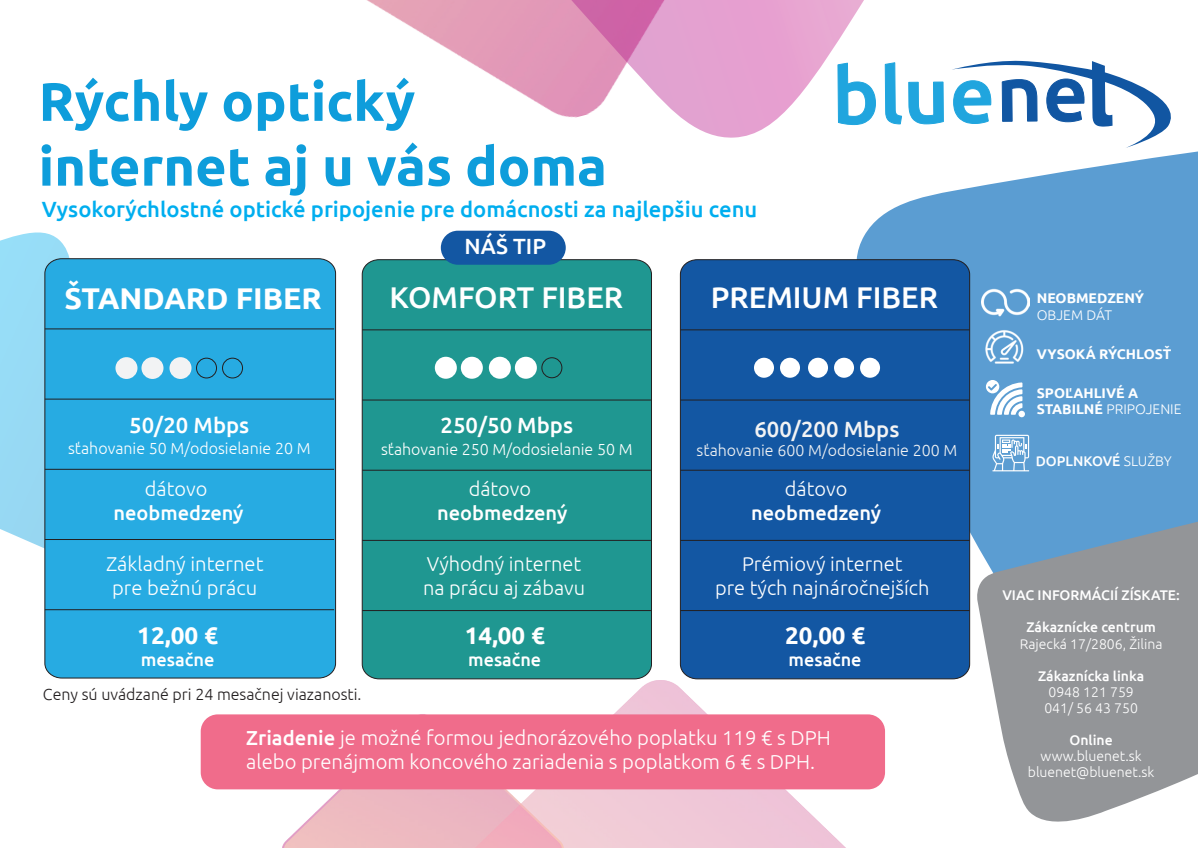
<style>
.page{position:relative;width:1198px;height:848px;background:#fff}
.page>*{position:absolute;margin:0;border:0;box-sizing:border-box;transform-origin:0 0}
.t1{font:700 54px/64.8px "Ubuntu";color:#0e9ddb}
.t2{font:500 30px "Ubuntu";color:#fff}
.t3{font:700 30px "Ubuntu";color:#fff}
.t4{font:700 24px "Ubuntu";color:#fff}
.t5{font:500 22px "Ubuntu";color:#00aeef}
.t6{font:500 22px "Ubuntu";color:#fff}
.t7{font:500 22px "Ubuntu";color:#f2f3f4}
.t8{font:300 20.2px/24.4px "Ubuntu";color:#fff}
.t9{font:300 20px/24px "Ubuntu";color:#fff;text-align:center}
.t10{font:500 20px "Ubuntu";color:#fff}
.t11{font:500 18px "Ubuntu";color:#fff}
.t12{font:300 16px "Ubuntu";color:#fff}
.t13{font:300 16px "Ubuntu";color:#231f20}
.t14{font:300 16px "Ubuntu";color:#f2f3f4}
.t15{font:300 14px/16px "Ubuntu";color:#fff}
.t16{font:500 14px "Ubuntu";color:#fff}
.t17{font:700 14px/16.8px "Ubuntu";color:#fff}
.s1{font-weight:500}
.s2{font-weight:300}
</style>
<div class="page">
<svg style="left:856px;top:151px;width:341px;height:482px;background:#6fa9d7"></svg>
<svg style="left:372px;top:0;width:572px;height:138px"></svg>
<div style="left:0;top:232px;width:70px;height:316px;background:#97dbf6"></div>
<img style="left:283px;top:681px;width:602px;height:167px">
<svg style="left:976px;top:512px;width:221px;height:310px;fill:#939598"></svg>
<div style="left:44px;top:258px;width:292px;height:421px;background:#27abe2"></div>
<hr style="left:45px;top:609px;width:289px;height:1px;background:#231f20">
<hr style="left:45px;top:539px;width:289px;height:1px;background:#231f20">
<hr style="left:45px;top:469px;width:289px;height:1px;background:#231f20">
<hr style="left:45px;top:398px;width:289px;height:1px;background:#231f20">
<hr style="left:45px;top:328px;width:289px;height:1px;background:#231f20">
<div style="left:222px;top:358px;width:21px;height:20px;border:1px solid #231f20;border-radius:50%"></div>
<div style="left:196px;top:358px;width:21px;height:20px;border:1px solid #231f20;border-radius:50%"></div>
<div style="left:170px;top:358px;width:20px;height:20px;background:#f2f3f4;border-radius:50%"></div>
<div style="left:169px;top:357px;width:22px;height:22px;border:2px solid #f2f3f4;border-radius:50%"></div>
<div style="left:142px;top:358px;width:20px;height:20px;background:#f2f3f4;border-radius:50%"></div>
<div style="left:141px;top:357px;width:22px;height:22px;border:2px solid #f2f3f4;border-radius:50%"></div>
<div style="left:116px;top:358px;width:20px;height:20px;background:#f2f3f4;border-radius:50%"></div>
<div style="left:115px;top:357px;width:22px;height:22px;border:2px solid #f2f3f4;border-radius:50%"></div>
<div style="left:361px;top:259px;width:291px;height:421px;background:#1f9791"></div>
<hr style="left:362px;top:610px;width:289px;height:1px;background:#231f20">
<hr style="left:362px;top:540px;width:289px;height:1px;background:#231f20">
<hr style="left:362px;top:470px;width:289px;height:1px;background:#231f20">
<hr style="left:362px;top:399px;width:289px;height:1px;background:#231f20">
<hr style="left:362px;top:329px;width:289px;height:1px;background:#231f20">
<div style="left:541px;top:357px;width:21px;height:21px;border:1px solid #231f20;border-radius:50%"></div>
<div style="left:516px;top:358px;width:20px;height:20px;background:#fff;border-radius:50%"></div>
<div style="left:515px;top:357px;width:22px;height:22px;border:2px solid #fff;border-radius:50%"></div>
<div style="left:490px;top:358px;width:20px;height:20px;background:#fff;border-radius:50%"></div>
<div style="left:489px;top:357px;width:22px;height:22px;border:2px solid #fff;border-radius:50%"></div>
<div style="left:462px;top:358px;width:20px;height:20px;background:#fff;border-radius:50%"></div>
<div style="left:461px;top:357px;width:22px;height:22px;border:2px solid #fff;border-radius:50%"></div>
<div style="left:436px;top:358px;width:20px;height:20px;background:#fff;border-radius:50%"></div>
<div style="left:435px;top:357px;width:22px;height:22px;border:2px solid #fff;border-radius:50%"></div>
<div style="left:679px;top:259px;width:291px;height:421px;background:#1357a3"></div>
<hr style="left:680px;top:610px;width:289px;height:1px;background:#231f20">
<hr style="left:680px;top:540px;width:289px;height:1px;background:#231f20">
<hr style="left:680px;top:470px;width:289px;height:1px;background:#231f20">
<hr style="left:680px;top:399px;width:289px;height:1px;background:#231f20">
<hr style="left:680px;top:329px;width:289px;height:1px;background:#231f20">
<div style="left:860px;top:358px;width:20px;height:20px;background:#fff;border-radius:50%"></div>
<div style="left:834px;top:358px;width:20px;height:20px;background:#fff;border-radius:50%"></div>
<div style="left:808px;top:358px;width:20px;height:20px;background:#fff;border-radius:50%"></div>
<div style="left:780px;top:358px;width:20px;height:20px;background:#fff;border-radius:50%"></div>
<div style="left:754px;top:358px;width:20px;height:20px;background:#fff;border-radius:50%"></div>
<img style="left:981px;top:279px;width:48px;height:48px">
<div style="left:441px;top:231px;width:124px;height:34px;background:#1357a3;border-radius:17px"></div>
<svg style="left:985px;top:380px;width:39px;height:37px"></svg>
<svg style="left:992px;top:435px;width:37px;height:36px"></svg>
<div style="left:201px;top:714px;width:684px;height:75px;background:#f06c8b;border-radius:17px"></div>
<img style="left:981px;top:327px;width:44px;height:44px">
<svg style="left:837px;top:63px;width:38px;height:62px"></svg>
<svg style="left:885px;top:63px;width:16px;height:75px"></svg>
<svg style="left:908px;top:82px;width:35px;height:56px"></svg>
<svg style="left:952px;top:60px;width:219px;height:88px"></svg>
<h1 class="t1" style="left:39px;top:68px;width:570px">Rýchly optický internet aj u vás doma</h1>
<p class="t5" style="left:42px;top:195px;width:717px">Vysokorýchlostné optické pripojenie pre domácnosti za najlepšiu cenu</p>
<h2 class="t3" style="left:64px;top:280px;width:259px">ŠTANDARD FIBER</h2>
<p class="t6" style="left:464px;top:232px;width:83px">NÁŠ TIP</p>
<h2 class="t2" style="left:389px;top:278px;width:235px">KOMFORT FIBER</h2>
<p class="t6" style="left:129px;top:411px;width:121px">50/20 Mbps</p>
<p class="t12" style="left:68px;top:439px;width:244px">sťahovanie 50 M/odosielanie 20 M</p>
<p class="t9" style="left:145px;top:477px;width:64px">dátovo</p>
<p class="t10" style="left:113px;top:501px;width:132px">neobmedzený</p>
<p class="t9" style="left:106px;top:551px;width:159px">Základný internet pre bežnú prácu</p>
<p class="t4" style="left:137px;top:621px;width:82px">12,00 €</p>
<p class="t11" style="left:141px;top:648px;width:75px">mesačne</p>
<p class="t13" style="left:43px;top:684px;width:320px">Ceny sú uvádzané pri 24 mesačnej viazanosti.</p>
<p class="t6" style="left:440px;top:411px;width:134px">250/50 Mbps</p>
<p class="t12" style="left:381px;top:439px;width:253px">sťahovanie 250 M/odosielanie 50 M</p>
<p class="t9" style="left:468px;top:476px;width:64px">dátovo</p>
<p class="t10" style="left:437px;top:500px;width:132px">neobmedzený</p>
<p class="t9" style="left:423px;top:551px;width:164px;text-align:left">Výhodný internet na prácu aj zábavu</p>
<p class="t4" style="left:465px;top:621px;width:81px">14,00 €</p>
<p class="t11" style="left:468px;top:648px;width:74px">mesačne</p>
<h2 class="t2" style="left:711px;top:278px;width:229px">PREMIUM FIBER</h2>
<p class="t7" style="left:754px;top:415px;width:146px">600/200 Mbps</p>
<p class="t14" style="left:696px;top:441px;width:262px">sťahovanie 600 M/odosielanie 200 M</p>
<p class="t9" style="left:784px;top:476px;width:64px">dátovo</p>
<p class="t10" style="left:751px;top:500px;width:132px">neobmedzený</p>
<p class="t9" style="left:715px;top:551px;width:216px">Prémiový internet<br>pre tých najnáročnejších</p>
<p class="t4" style="left:785px;top:621px;width:81px">20,00 €</p>
<p class="t11" style="left:788px;top:648px;width:74px">mesačne</p>
<p class="t8" style="left:246px;top:725px;width:586px"><span class="s1">Zriadenie</span> je možné formou jednorázového poplatku 119 € s DPH alebo prenájmom koncového zariadenia s poplatkom 6 € s DPH.</p>
<p class="t17" style="left:1036px;top:289px;width:109px">NEOBMEDZENÝ</p>
<p class="t15" style="left:1036px;top:307px;width:77px">OBJEM DÁT</p>
<p class="t17" style="left:1036px;top:345px;width:136px">VYSOKÁ RÝCHLOSŤ</p>
<p class="t17" style="left:1036px;top:384px;width:146px">SPOĽAHLIVÉ A<br>STABILNÉ <span class="s2">PRIPOJENIE</span></p>
<p class="t16" style="left:1035px;top:452px;width:138px">DOPLNKOVÉ <span class="s2">SLUŽBY</span></p>
<p class="t16" style="left:1002px;top:586px;width:179px">VIAC INFORMÁCIÍ ZÍSKATE:</p>
<p class="t16" style="left:1026px;top:618px;width:131px">Zákaznícke centrum</p>
<p class="t15" style="left:1019px;top:635px;width:144px">Rajecká 17/2806, Žilina</p>
<p class="t16" style="left:1038px;top:666px;width:108px">Zákaznícka linka</p>
<p class="t15" style="left:1044px;top:683px;width:95px">0948 121 759<br>041/ 56 43 750</p>
<p class="t16" style="left:1069px;top:730px;width:45px">Online</p>
<p class="t15" style="left:1027px;top:747px;width:128px;text-align:center">www.bluenet.sk bluenet@bluenet.sk</p>
</div>
